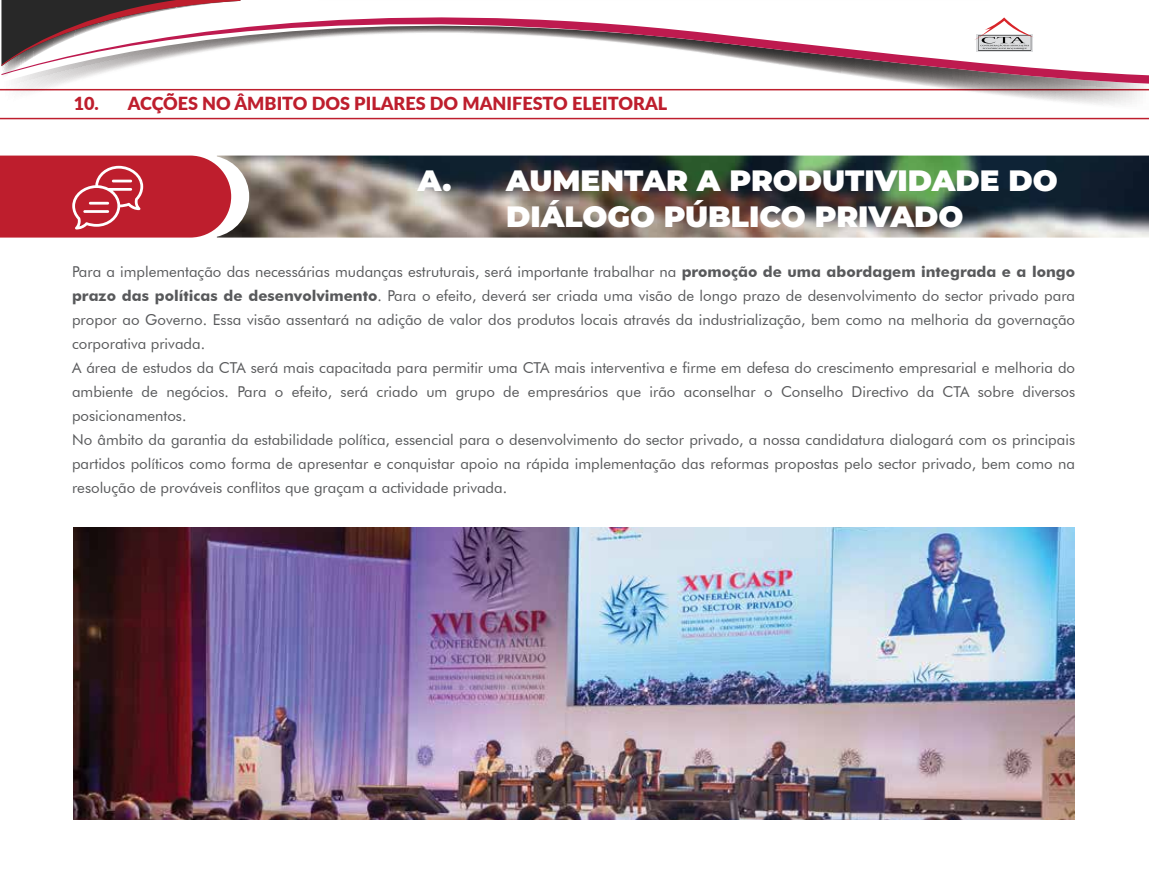
<style>
.page{position:relative;width:1149px;height:893px;background:#fff}
.page>*{position:absolute;margin:0;border:0;box-sizing:border-box;transform-origin:0 0}
.t1{font:900 29.4px/35.2px "Montserrat";color:#fff;text-align:center}
.t2{font:900 18px "Lato";color:#be1e2d}
.t3{font:15px/24px "Futura BT";color:#58595b}
.s1{font-weight:700}
</style>
<div class="page">
<svg style="left:0;top:89px;width:1148px;height:30px"></svg>
<img style="left:231px;top:156px;width:917px;height:82px">
<svg style="left:0;top:156px;width:231px;height:82px;background:#c22f3d"></svg>
<hr style="left:89px;top:202px;width:20px;height:3px;background:#fff">
<hr style="left:83px;top:210px;width:26px;height:3px;background:#fff">
<hr style="left:112px;top:180px;width:20px;height:2px;background:#fff">
<img style="left:74px;top:527px;width:999px;height:292px">
<svg style="left:1px;top:84px;width:1147px;height:26px"></svg>
<svg style="left:14px;top:0;width:1134px;height:84px"></svg>
<div style="left:976px;top:34px;width:56px;height:18px;background:#565758"></div>
<svg style="left:973px;top:17px;width:60px;height:33px"></svg>
<svg style="left:1px;top:0;width:239px;height:81px"></svg>
<p class="t2" style="left:74px;top:90px;width:595px">10. ACÇÕES NO ÂMBITO DOS PILARES DO MANIFESTO ELEITORAL</p>
<h1 class="t1" style="left:417px;top:161px;width:641px">A. AUMENTAR A PRODUTIVIDADE DO<br>DIÁLOGO PÚBLICO PRIVADO</h1>
<p class="t3" style="left:72px;top:259px;width:1004px">Para a implementação das necessárias mudanças estruturais, será importante trabalhar na <span class="s1">promoção de uma abordagem integrada e a longo prazo das políticas de desenvolvimento</span>. Para o efeito, deverá ser criada uma visão de longo prazo de desenvolvimento do sector privado para propor ao Governo. Essa visão assentará na adição de valor dos produtos locais através da industrialização, bem como na melhoria da governação corporativa privada.<br>A área de estudos da CTA será mais capacitada para permitir uma CTA mais interventiva e firme em defesa do crescimento empresarial e melhoria do ambiente de negócios. Para o efeito, será criado um grupo de empresários que irão aconselhar o Conselho Directivo da CTA sobre diversos posicionamentos.<br>No âmbito da garantia da estabilidade política, essencial para o desenvolvimento do sector privado, a nossa candidatura dialogará com os principais partidos políticos como forma de apresentar e conquistar apoio na rápida implementação das reformas propostas pelo sector privado, bem como na resolução de prováveis conflitos que graçam a actividade privada.</p>
</div>
